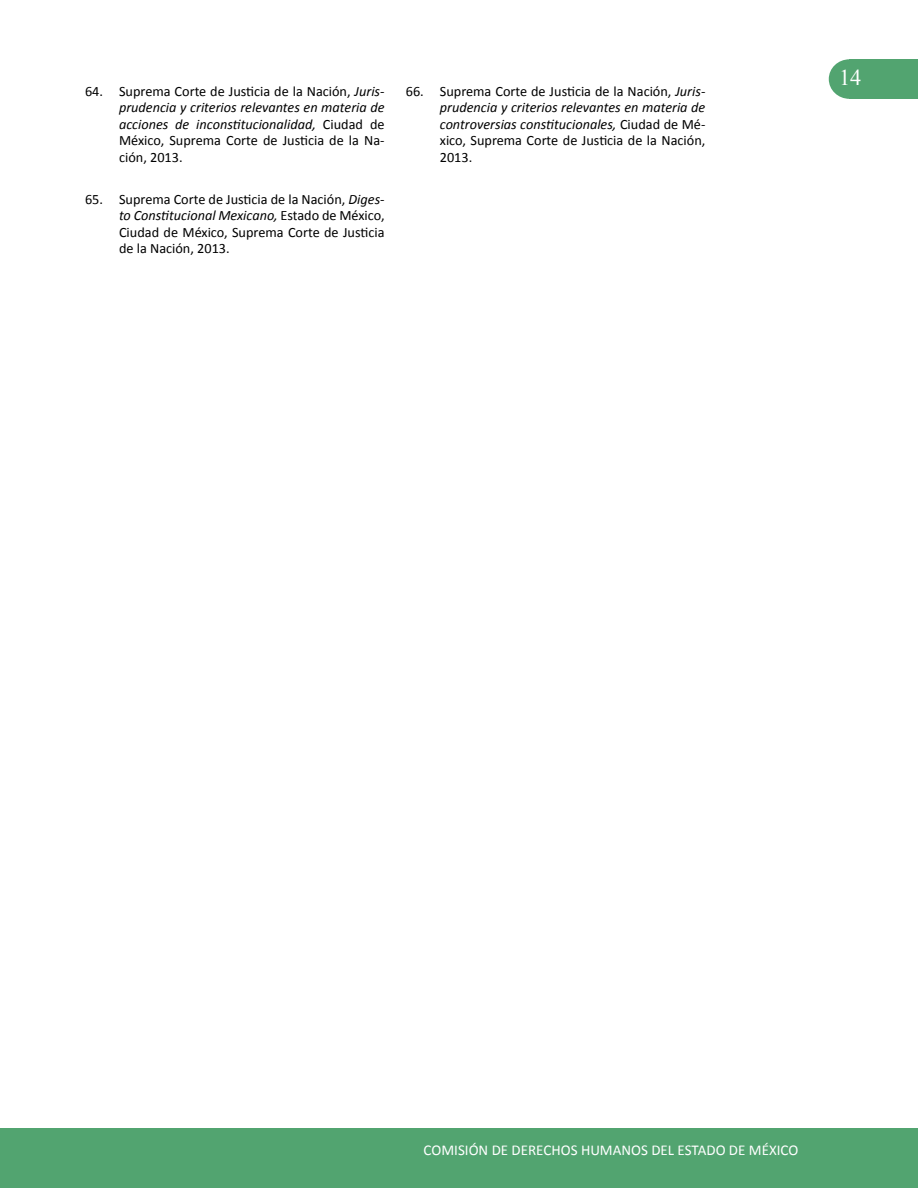
<style>
.page{position:relative;width:918px;height:1188px;background:#fff}
.page>*{position:absolute;margin:0;border:0;box-sizing:border-box;transform-origin:0 0}
.t1{font:22.5px "Times New Roman";color:#fff}
.t2{font:15px "Calibri";color:#fff}
.t3{font:14.25px/16.5px "Calibri";color:#000;text-align:justify}
.s1{font-style:italic}
</style>
<div class="page">
<div style="left:849px;top:59px;width:69px;height:40px;background:#52a470"></div>
<div style="left:829px;top:59px;width:41px;height:40px;background:#52a470;border-radius:50%"></div>
<div style="left:0;top:1128px;width:918px;height:60px;background:#52a470"></div>
<p class="t3" style="left:119px;top:83px;width:267px;text-indent:-34px">64. Suprema Corte de Justicia de la Nación, <span class="s1">Juris&shy;prudencia y criterios relevantes en materia de acciones de inconstitucionalidad,</span> Ciudad de México, Suprema Corte de Justicia de la Na&shy;ción, 2013.</p>
<p class="t3" style="left:119px;top:191px;width:267px;text-indent:-34px">65. Suprema Corte de Justicia de la Nación, <span class="s1">Diges&shy;to Constitucional Mexicano,</span> Estado de México, Ciudad de México, Suprema Corte de Justicia de la Nación, 2013.</p>
<p class="t3" style="left:440px;top:83px;width:267px;text-indent:-34px">66. Suprema Corte de Justicia de la Nación, <span class="s1">Juris&shy;prudencia y criterios relevantes en materia de controversias constitucionales,</span> Ciudad de Mé&shy;xico, Suprema Corte de Justicia de la Nación, 2013.</p>
<h1 class="t1" style="left:839px;top:63px;width:24px">14</h1>
<p class="t2" style="left:424px;top:1140px;width:376px">COMISIÓN DE DERECHOS HUMANOS DEL ESTADO DE MÉXICO</p>
</div>
